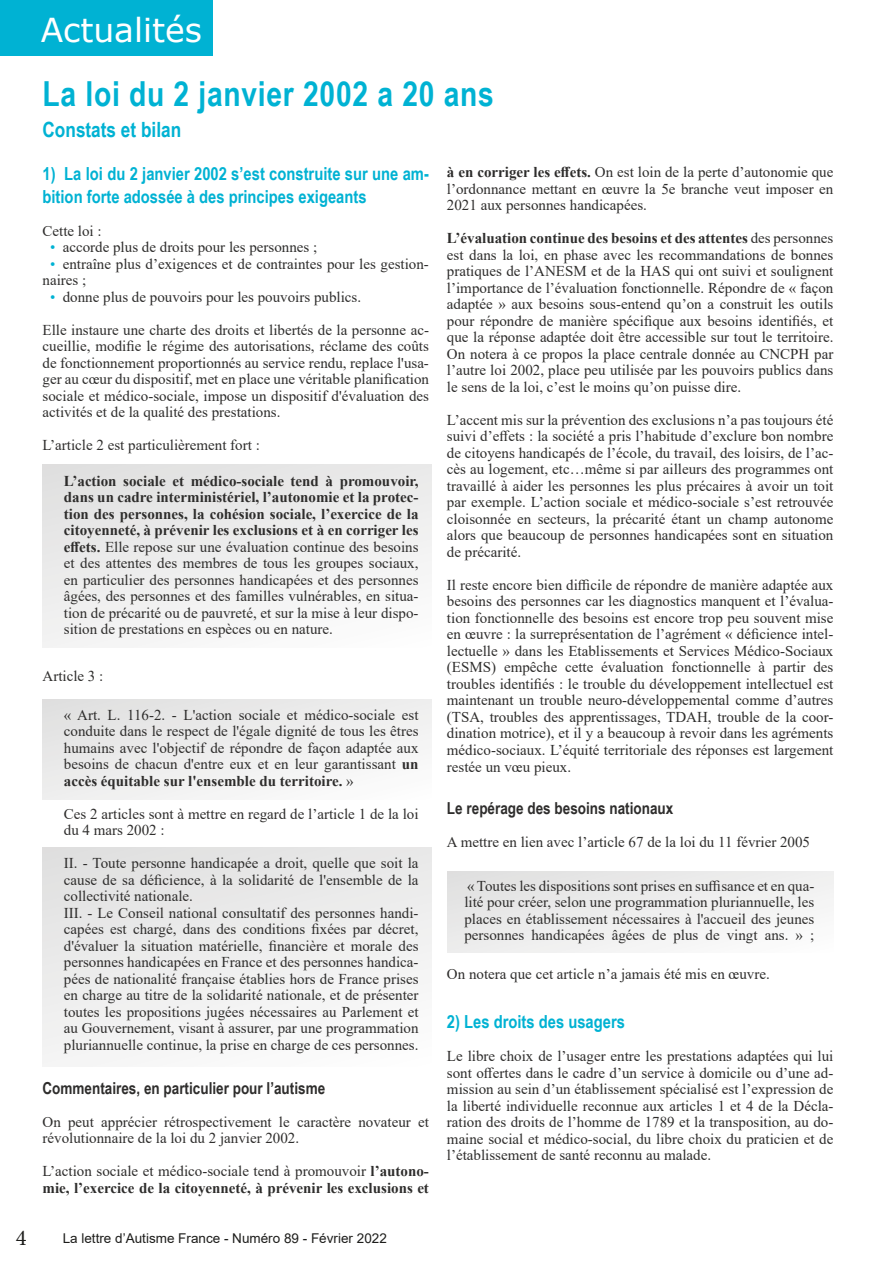
<style>
.page{position:relative;width:893px;height:1263px;background:#fff}
.page>*{position:absolute;margin:0;border:0;box-sizing:border-box;transform-origin:0 0}
.t1{font:700 34.5px "Arial Narrow";letter-spacing:.02em;color:#00b2d3}
.t2{font:33px "MS Reference Sans Serif";color:#fff}
.t3{font:22.5px "Minion Pro";color:#1d1d1b}
.t4{font:700 21px "Arial Narrow";color:#00b2d3}
.t5{font:700 18px/22.5px "Arial Narrow";color:#00b2d3}
.t6{font:700 16.5px "Arial Narrow";color:#2e2d2c}
.t7{font:15px/16.5px "Times New Roman";color:#2e2d2c;text-align:justify}
.t8{font:700 15px/16.5px "Times New Roman";color:#2e2d2c}
.t9{font:13.5px "Arial";color:#1d1d1b}
.s1{color:#00b2d3}
.s2{font-weight:700}
.s3{font-weight:400}
</style>
<div class="page">
<div style="left:0;top:0;width:212px;height:55px;background:#00b2d3"></div>
<div style="left:43px;top:464px;width:389px;height:184px;background:#eee"></div>
<div style="left:43px;top:699px;width:389px;height:100px;background:#eee"></div>
<div style="left:43px;top:847px;width:389px;height:220px;background:#eee"></div>
<div style="left:447px;top:871px;width:386px;height:81px;background:#eee"></div>
<h2 class="t2" style="left:41px;top:9px;width:163px">Actualités</h2>
<h1 class="t1" style="left:43px;top:68px;width:453px">La loi du 2 janvier 2002 a 20 ans</h1>
<h3 class="t4" style="left:43px;top:113px;width:140px">Constats et bilan</h3>
<p class="t5" style="left:43px;top:162px;width:388px">1) La loi du 2 janvier 2002 s’est construite sur une am&shy;bition forte adossée à des principes exigeants</p>
<p class="t7" style="left:43px;top:222px;width:61px">Cette loi :</p>
<p class="t7" style="left:50px;top:238px;width:269px"><span class="s1">•</span> accorde plus de droits pour les personnes ;</p>
<p class="t7" style="left:43px;top:255px;width:388px;text-indent:7px"><span class="s1">•</span> entraîne plus d’exigences et de contraintes pour les gestion&shy;naires ;</p>
<p class="t7" style="left:50px;top:288px;width:313px"><span class="s1">•</span> donne plus de pouvoirs pour les pouvoirs publics.</p>
<p class="t7" style="left:43px;top:321px;width:388px">Elle instaure une charte des droits et libertés de la personne ac&shy;cueillie, modifie le régime des autorisations, réclame des coûts de fonctionnement proportionnés au service rendu, replace l'usa&shy;ger au cœur du dispositif, met en place une véritable planification sociale et médico-sociale, impose un dispositif d'évaluation des activités et de la qualité des prestations.</p>
<p class="t7" style="left:43px;top:436px;width:219px">L’article 2 est particulièrement fort :</p>
<p class="t7" style="left:64px;top:472px;width:356px"><span class="s2">L’action sociale et médico-sociale tend à promouvoir, dans un cadre interministériel, l’autonomie et la protec&shy;tion des personnes, la cohésion sociale, l’exercice de la citoyenneté, à prévenir les exclusions et à en corriger les effets.</span> Elle repose sur une évaluation continue des besoins et des attentes des membres de tous les groupes sociaux, en particulier des personnes handicapées et des personnes âgées, des personnes et des familles vulnérables, en situa&shy;tion de précarité ou de pauvreté, et sur la mise à leur dispo&shy;sition de prestations en espèces ou en nature.</p>
<p class="t7" style="left:43px;top:667px;width:62px">Article 3 :</p>
<p class="t7" style="left:64px;top:706px;width:356px">« Art. L. 116-2. - L'action sociale et médico-sociale est conduite dans le respect de l'égale dignité de tous les êtres humains avec l'objectif de répondre de façon adaptée aux besoins de chacun d'entre eux et en leur garantissant <span class="s2">un accès équitable sur l'ensemble du territoire.</span> »</p>
<p class="t7" style="left:64px;top:805px;width:356px">Ces 2 articles sont à mettre en regard de l’article 1 de la loi du 4 mars 2002 :</p>
<p class="t7" style="left:64px;top:854px;width:356px;text-align:left">II. - Toute personne handicapée a droit, quelle que soit la cause de sa déficience, à la solidarité de l'ensemble de la collectivité nationale.<br>III. - Le Conseil national consultatif des personnes handi&shy;capées est chargé, dans des conditions fixées par décret, d'évaluer la situation matérielle, financière et morale des personnes handicapées en France et des personnes handica&shy;pées de nationalité française établies hors de France prises en charge au titre de la solidarité nationale, et de présenter toutes les propositions jugées nécessaires au Parlement et au Gouvernement, visant à assurer, par une programmation pluriannuelle continue, la prise en charge de ces personnes.</p>
<p class="t6" style="left:43px;top:1075px;width:284px">Commentaires, en particulier pour l’autisme</p>
<p class="t7" style="left:43px;top:1113px;width:388px">On peut apprécier rétrospectivement le caractère novateur et révolutionnaire de la loi du 2 janvier 2002.</p>
<p class="t8" style="left:43px;top:1162px;width:388px"><span class="s3">L’action sociale et médico-sociale tend à promouvoir</span> l’autono&shy;mie, l’exercice de la citoyenneté, à prévenir les exclusions et</p>
<h3 class="t3" style="left:16px;top:1222px;width:12px">4</h3>
<p class="t9" style="left:63px;top:1229px;width:326px">La lettre d’Autisme France - Numéro 89 - Février 2022</p>
<p class="t7" style="left:447px;top:164px;width:388px"><span class="s2">à en corriger les effets.</span> On est loin de la perte d’autonomie que l’ordonnance mettant en œuvre la 5e branche veut imposer en 2021 aux personnes handicapées.</p>
<p class="t7" style="left:447px;top:230px;width:388px"><span class="s2">L’évaluation continue des besoins et des attentes</span> des personnes est dans la loi, en phase avec les recommandations de bonnes pratiques de l’ANESM et de la HAS qui ont suivi et soulignent l’importance de l’évaluation fonctionnelle. Répondre de « façon adaptée » aux besoins sous-entend qu’on a construit les outils pour répondre de manière spécifique aux besoins identifiés, et que la réponse adaptée doit être accessible sur tout le territoire.<br>On notera à ce propos la place centrale donnée au CNCPH par l’autre loi 2002, place peu utilisée par les pouvoirs publics dans le sens de la loi, c’est le moins qu’on puisse dire.</p>
<p class="t7" style="left:447px;top:411px;width:388px">L’accent mis sur la prévention des exclusions n’a pas toujours été suivi d’effets : la société a pris l’habitude d’exclure bon nombre de citoyens handicapés de l’école, du travail, des loisirs, de l’ac&shy;cès au logement, etc…même si par ailleurs des programmes ont travaillé à aider les personnes les plus précaires à avoir un toit par exemple. L’action sociale et médico-sociale s’est retrouvée cloisonnée en secteurs, la précarité étant un champ autonome alors que beaucoup de personnes handicapées sont en situation de précarité.</p>
<p class="t7" style="left:447px;top:576px;width:388px">Il reste encore bien difficile de répondre de manière adaptée aux besoins des personnes car les diagnostics manquent et l’évalua&shy;tion fonctionnelle des besoins est encore trop peu souvent mise en œuvre : la surreprésentation de l’agrément « déficience intel&shy;lectuelle » dans les Etablissements et Services Médico-Sociaux (ESMS) empêche cette évaluation fonctionnelle à partir des troubles identifiés : le trouble du développement intellectuel est maintenant un trouble neuro-développemental comme d’autres (TSA, troubles des apprentissages, TDAH, trouble de la coor&shy;dination motrice), et il y a beaucoup à revoir dans les agréments médico-sociaux. L’équité territoriale des réponses est largement restée un vœu pieux.</p>
<p class="t6" style="left:447px;top:795px;width:228px">Le repérage des besoins nationaux</p>
<p class="t7" style="left:447px;top:833px;width:365px">A mettre en lien avec l’article 67 de la loi du 11 février 2005</p>
<p class="t7" style="left:464px;top:877px;width:351px">« Toutes les dispositions sont prises en suffisance et en qua&shy;lité pour créer, selon une programmation pluriannuelle, les places en établissement nécessaires à l'accueil des jeunes personnes handicapées âgées de plus de vingt ans. » ;</p>
<p class="t7" style="left:447px;top:965px;width:324px">On notera que cet article n’a jamais été mis en œuvre.</p>
<p class="t5" style="left:447px;top:1009px;width:180px">2) Les droits des usagers</p>
<p class="t7" style="left:447px;top:1047px;width:388px">Le libre choix de l’usager entre les prestations adaptées qui lui sont offertes dans le cadre d’un service à domicile ou d’une ad&shy;mission au sein d’un établissement spécialisé est l’expression de la liberté individuelle reconnue aux articles 1 et 4 de la Décla&shy;ration des droits de l’homme de 1789 et la transposition, au do&shy;maine social et médico-social, du libre choix du praticien et de l’établissement de santé reconnu au malade.</p>
</div>
